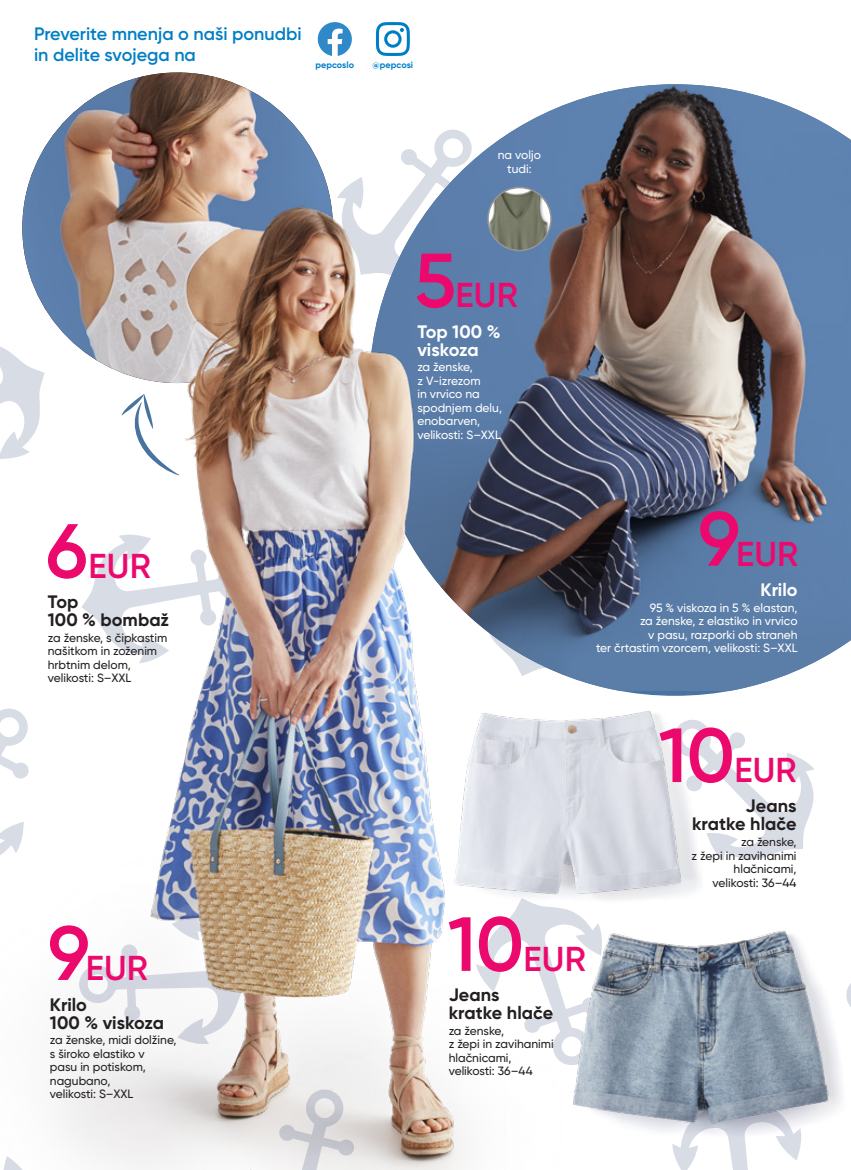
<style>
.page{position:relative;width:851px;height:1170px;background:#fff}
.page>*{position:absolute;margin:0;border:0;box-sizing:border-box;transform-origin:0 0}
.t1{font:600 34.5px "Gilroy";letter-spacing:.005em;color:#ec096d}
.t2{font:700 18px/18px "Gilroy";color:#231f20}
.t3{font:600 18px/21px "Gilroy";color:#007ec5}
.t4{font:700 18px/18px "Gilroy";color:#fff}
.t5{font:500 12px/13.5px "Gilroy";color:#231f20}
.t6{font:500 12px/13.5px "Gilroy";color:#fff}
.t7{font:700 9px "Gilroy";letter-spacing:.01em;color:#007ec5}
.s1{font-size:76.5px}
</style>
<div class="page">
<img style="left:22px;top:72px;width:311px;height:311px;border-radius:155px">
<img style="left:543px;top:84px;width:307px;height:606px">
<img style="left:0;top:114px;width:714px;height:1055px">
<img style="left:504px;top:745px;width:346px;height:424px">
<img style="left:391px;top:497px;width:345px;height:518px">
<div style="left:834px;top:172px;width:16px;height:392px;background:#5e83b0"></div>
<img style="left:488px;top:187px;width:63px;height:63px;border-radius:31px">
<div style="left:487px;top:187px;width:64px;height:64px;border:2px solid #939598;border-radius:50%"></div>
<svg style="left:122px;top:394px;width:57px;height:81px"></svg>
<svg style="left:376px;top:22px;width:34px;height:34px"></svg>
<svg style="left:318px;top:22px;width:34px;height:34px"></svg>
<h2 class="t3" style="left:34px;top:23px;width:269px">Preverite mnenja o naši ponudbi in delite svojega na</h2>
<p class="t7" style="left:315px;top:59px;width:40px">pepcoslo</p>
<p class="t7" style="left:372px;top:59px;width:42px">@pepcosi</p>
<p class="t6" style="left:497px;top:148px;width:45px;text-align:center">na voljo tudi:</p>
<h1 class="t1" style="left:46px;top:544px;width:106px"><span class="s1">6</span>EUR</h1>
<h2 class="t2" style="left:48px;top:592px;width:123px">Top<br>100 % bombaž</h2>
<p class="t5" style="left:48px;top:630px;width:121px">za ženske, s čipkastim našitkom in zoženim hrbtnim delom, velikosti: S–XXL</p>
<h1 class="t1" style="left:48px;top:946px;width:102px"><span class="s1">9</span>EUR</h1>
<h2 class="t2" style="left:50px;top:995px;width:116px">Krilo<br>100 % viskoza</h2>
<p class="t5" style="left:50px;top:1033px;width:128px">za ženske, midi dolžine, s široko elastiko v<br>pasu in potiskom, nagubano,<br>velikosti: S–XXL</p>
<h1 class="t1" style="left:414px;top:274px;width:105px"><span class="s1">5</span>EUR</h1>
<h2 class="t4" style="left:417px;top:322px;width:85px">Top 100 % viskoza</h2>
<p class="t6" style="left:417px;top:360px;width:86px">za ženske,<br>z V-izrezom<br>in vrvico na spodnjem delu, enobarven, velikosti: S–XXL</p>
<h1 class="t1" style="left:698px;top:532px;width:102px"><span class="s1">9</span>EUR</h1>
<h2 class="t4" style="left:760px;top:580px;width:39px">Krilo</h2>
<p class="t6" style="left:596px;top:600px;width:203px;text-align:right">95 % viskoza in 5 % elastan,<br>za ženske, z elastiko in vrvico<br>v pasu, razporki ob straneh<br>ter črtastim vzorcem, velikosti: S–XXL</p>
<h1 class="t1" style="left:447px;top:937px;width:139px"><span class="s1">10</span>EUR</h1>
<h2 class="t2" style="left:448px;top:985px;width:106px">Jeans kratke hlače</h2>
<p class="t5" style="left:448px;top:1023px;width:106px">za ženske,<br>z žepi in zavihanimi hlačnicami, velikosti: 36–44</p>
<h1 class="t1" style="left:658px;top:748px;width:139px"><span class="s1">10</span>EUR</h1>
<h2 class="t2" style="left:692px;top:797px;width:106px;text-align:right">Jeans kratke hlače</h2>
<p class="t5" style="left:691px;top:835px;width:106px;text-align:right">za ženske,<br>z žepi in zavihanimi hlačnicami, velikosti: 36–44</p>
</div>
